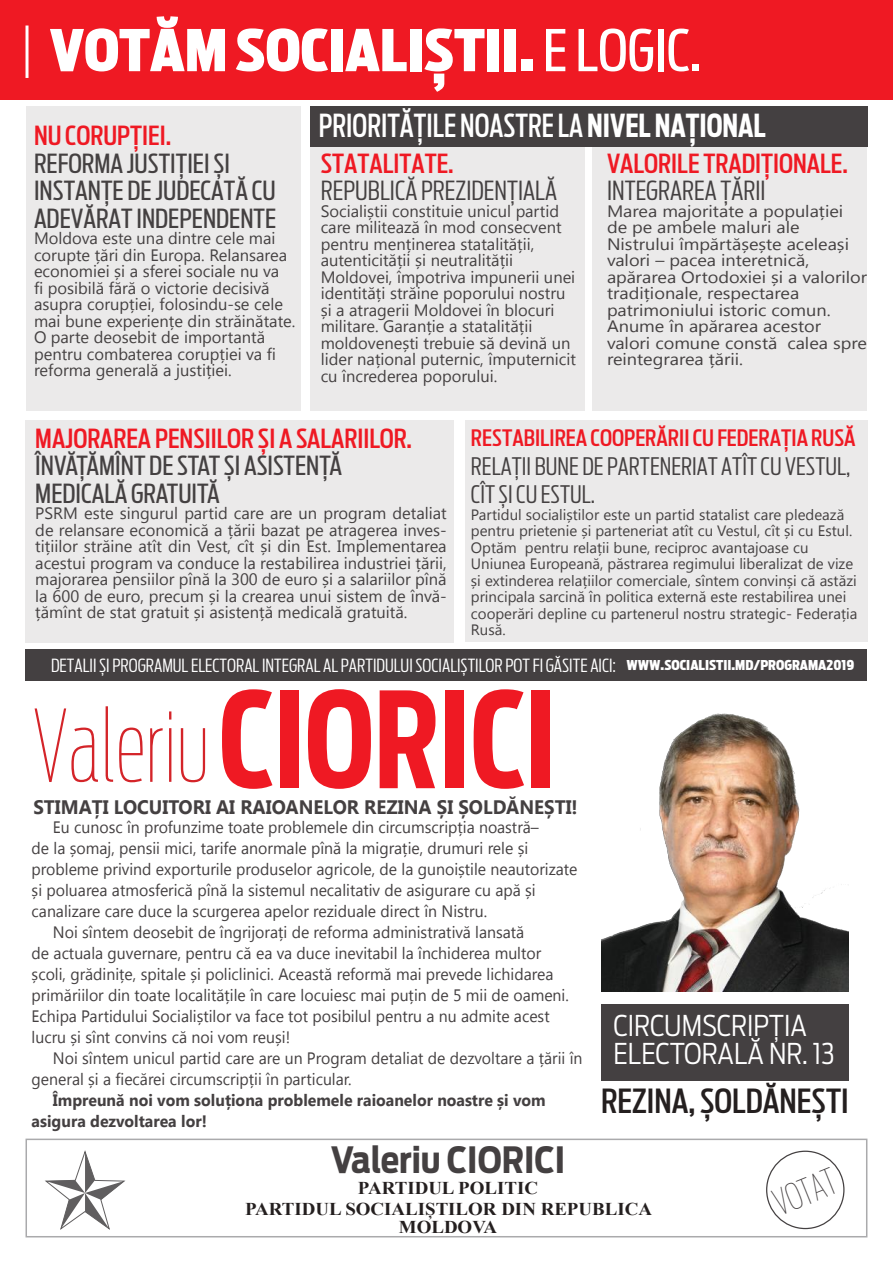
<style>
.page{position:relative;width:893px;height:1263px;background:#fff}
.page>*{position:absolute;margin:0;border:0;box-sizing:border-box;transform-origin:0 0}
.t1{font:700 132px "Ford Antenna Extra Cond";color:#ef1923}
.t2{font:100 99px "Ford Antenna Extra Cond";color:#d42429}
.t3{font:900 57px "Ford Antenna Extra Cond";color:#fff;scale:1.1 1}
.t4{font:700 36px "Ford Antenna Cond";color:#444041}
.t5{font:100 36px "Ford Antenna Extra Cond";color:#444041}
.t6{font:500 33px "Ford Antenna Extra Cond";color:#241f1f;scale:1.1 1}
.t7{font:500 31.5px "Ford Antenna Extra Cond";color:#fff;scale:.96 1}
.t8{font:300 28.5px/28.5px "Ford Antenna Cond";color:#fff}
.t9{font:26.1px/27.6px "Ford Antenna Extra Cond";color:#444041;scale:1.1 1}
.t10{font:500 26.1px "Ford Antenna Extra Cond";color:#ef1923;scale:1.1 1}
.t11{font:300 26.1px "Ford Antenna Extra Cond";color:#444041;scale:1.1 1}
.t12{font:300 24px/28.5px "Ford Antenna Extra Cond";color:#444041;scale:1.1 1}
.t13{font:500 22.5px "Ford Antenna Extra Cond";color:#ef1923;scale:1.1 1}
.t14{font:700 19.5px "Segoe UI";color:#444041;scale:.96 1}
.t15{font:300 18px "Ford Antenna Extra Cond";color:#fff;scale:1.1 1}
.t16{font:700 18px/20.7px "Times New Roman";color:#241f1f;text-align:center;scale:1.05 1}
.t17{font:16.5px/16.5px "Segoe UI";color:#444041}
.t18{font:16.5px "Segoe UI";color:#444041;scale:.96 1}
.t19{font:16.5px/16.5px "Segoe UI";color:#444041;scale:1.1 1}
.t20{font:700 16.5px/21px "Segoe UI";color:#444041;scale:.96 1}
.t21{font:15px/16.5px "Segoe UI";color:#444041}
.s1{font-weight:400}
.s2{font-weight:700}
.s3{font-weight:900;font-size:13.5px}
</style>
<div class="page">
<div style="left:26px;top:106px;width:274px;height:304px;background:#ebeaea"></div>
<div style="left:310px;top:118px;width:275px;height:292px;background:#ebeaea"></div>
<div style="left:26px;top:420px;width:428px;height:222px;background:#ebeaea"></div>
<div style="left:465px;top:420px;width:402px;height:222px;background:#ebeaea"></div>
<div style="left:592px;top:118px;width:275px;height:292px;background:#ebeaea"></div>
<div style="left:0;top:0;width:893px;height:99px;background:#ef1923"></div>
<hr style="left:26px;top:26px;width:3px;height:52px;background:#fff">
<div style="left:26px;top:649px;width:841px;height:32px;background:#444041"></div>
<div style="left:310px;top:106px;width:557px;height:41px;background:#444041"></div>
<div style="left:601px;top:1005px;width:248px;height:76px;background:#444041"></div>
<div style="left:766px;top:1150px;width:78px;height:79px;border:1px solid #444041;border-radius:50%"></div>
<svg style="left:45px;top:1151px;width:81px;height:79px"></svg>
<div style="left:26px;top:1138px;width:841px;height:99px;border:2px solid #aaaaac"></div>
<img style="left:601px;top:713px;width:248px;height:279px">
<h3 class="t3" style="left:50px;top:-1px;width:594px">VOTĂM SOCIALIȘTII. <span class="s1">E LOGIC.</span></h3>
<h3 class="t10" style="left:34px;top:114px;width:126px">NU CORUPȚIEI.</h3>
<h3 class="t9" style="left:34px;top:147px;width:222px">REFORMA JUSTIȚIEI ȘI<br>INSTANȚE DE JUDECATĂ CU<br>ADEVĂRAT INDEPENDENTE</h3>
<p class="t17" style="left:34px;top:230px;width:263px">Moldova este una dintre cele mai corupte țări din Europa. Relansarea economiei și a sferei sociale nu va<br>fi posibilă fără o victorie decisivă asupra corupției, folosindu-se cele mai bune experiențe din străinătate.<br>O parte deosebit de importantă pentru combaterea corupției va fi reforma generală a justiției.</p>
<h3 class="t7" style="left:319px;top:99px;width:467px">PRIORITĂȚILE NOASTRE LA <span class="s2">NIVEL NAȚIONAL</span></h3>
<h3 class="t10" style="left:321px;top:141px;width:122px">STATALITATE.</h3>
<h3 class="t11" style="left:321px;top:169px;width:216px">REPUBLICĂ PREZIDENȚIALĂ</h3>
<p class="t17" style="left:321px;top:202px;width:257px">Socialiștii constituie unicul partid care militează în mod consecvent pentru menținerea statalității, autenticității și neutralității Moldovei, împotriva impunerii unei identități străine poporului nostru și a atragerii Moldovei în blocuri militare. Garanție a statalității moldovenești trebuie să devină un lider național puternic, împuternicit cu încrederea poporului.</p>
<h3 class="t10" style="left:607px;top:141px;width:221px">VALORILE TRADIȚIONALE.</h3>
<h3 class="t11" style="left:607px;top:169px;width:146px">INTEGRAREA ȚĂRII</h3>
<p class="t19" style="left:607px;top:202px;width:238px">Marea majoritate a populației de pe ambele maluri ale<br>Nistrului împărtășește aceleași valori – pacea interetnică, apărarea Ortodoxiei și a valorilor tradiționale, respectarea patrimoniului istoric comun.<br>Anume în apărarea acestor valori comune constă calea spre reintegrarea țării.</p>
<h3 class="t10" style="left:35px;top:416px;width:344px">MAJORAREA PENSIILOR ȘI A SALARIILOR.</h3>
<h3 class="t9" style="left:35px;top:449px;width:280px">ÎNVĂȚĂMÎNT DE STAT ȘI ASISTENȚĂ<br>MEDICALĂ GRATUITĂ</h3>
<p class="t17" style="left:35px;top:505px;width:413px;text-align:justify">PSRM este singurul partid care are un program detaliat de relansare economică a țării bazat pe atragerea inves&shy;tițiilor străine atît din Vest, cît și din Est. Implementarea acestui program va conduce la restabilirea industriei țării, majorarea pensiilor pînă la 300 de euro și a salariilor pînă la 600 de euro, precum și la crearea unui sistem de învă&shy;țămînt de stat gratuit și asistență medicală gratuită.</p>
<h3 class="t13" style="left:471px;top:419px;width:351px">RESTABILIREA COOPERĂRII CU FEDERAȚIA RUSĂ</h3>
<h3 class="t12" style="left:471px;top:449px;width:346px">RELAȚII BUNE DE PARTENERIAT ATÎT CU VESTUL,<br>CÎT ȘI CU ESTUL.</h3>
<p class="t21" style="left:471px;top:505px;width:388px">Partidul socialiștilor este un partid statalist care pledează pentru prietenie și parteneriat atît cu Vestul, cît și cu Estul.<br>Optăm pentru relații bune, reciproc avantajoase cu Uniunea Europeană, păstrarea regimului liberalizat de vize și extinderea relațiilor comerciale, sîntem convinși că astăzi principala sarcină în politica externă este restabilirea unei cooperări depline cu partenerul nostru strategic- Federația Rusă.</p>
<p class="t15" style="left:51px;top:650px;width:732px">DETALII ȘI PROGRAMUL ELECTORAL INTEGRAL AL PARTIDULUI SOCIALIȘTILOR POT FI GĂSITE AICI: <span class="s3">WWW.SOCIALISTII.MD/PROGRAMA2019</span></p>
<h2 class="t2" style="left:33px;top:666px;width:178px">Valeriu</h2>
<h1 class="t1" style="left:219px;top:624px;width:339px">CIORICI</h1>
<p class="t14" style="left:33px;top:793px;width:568px">STIMAȚI LOCUITORI AI RAIOANELOR REZINA ȘI ȘOLDĂNEȘTI!</p>
<p class="t18" style="left:53px;top:815px;width:508px">Eu cunosc în profunzime toate problemele din circumscripția noastră–</p>
<p class="t18" style="left:32px;top:836px;width:519px">de la șomaj, pensii mici, tarife anormale pînă la migrație, drumuri rele și</p>
<p class="t18" style="left:32px;top:857px;width:570px">probleme privind exporturile produselor agricole, de la gunoiștile neautorizate</p>
<p class="t18" style="left:32px;top:878px;width:526px">și poluarea atmosferică pînă la sistemul necalitativ de asigurare cu apă și</p>
<p class="t18" style="left:32px;top:899px;width:476px">canalizare care duce la scurgerea apelor reziduale direct în Nistru.</p>
<p class="t18" style="left:53px;top:920px;width:492px">Noi sîntem deosebit de îngrijorați de reforma administrativă lansată</p>
<p class="t18" style="left:32px;top:941px;width:532px">de actuala guvernare, pentru că ea va duce inevitabil la închiderea multor</p>
<p class="t18" style="left:32px;top:962px;width:545px">școli, grădinițe, spitale și policlinici. Această reformă mai prevede lichidarea</p>
<p class="t18" style="left:32px;top:983px;width:561px">primăriilor din toate localitățile în care locuiesc mai puțin de 5 mii de oameni.</p>
<p class="t18" style="left:32px;top:1004px;width:541px">Echipa Partidului Socialiștilor va face tot posibilul pentru a nu admite acest</p>
<p class="t18" style="left:32px;top:1025px;width:271px">lucru și sînt convins că noi vom reuși!</p>
<p class="t18" style="left:53px;top:1046px;width:553px">Noi sîntem unicul partid care are un Program detaliat de dezvoltare a țării în</p>
<p class="t18" style="left:32px;top:1067px;width:335px">general și a fiecărei circumscripții în particular.</p>
<p class="t20" style="left:32px;top:1088px;width:537px;text-indent:21px">Împreună noi vom soluționa problemele raioanelor noastre și vom asigura dezvoltarea lor!</p>
<h3 class="t8" style="left:614px;top:1007px;width:223px">CIRCUMSCRIPȚIA<br>ELECTORALĂ NR. 13</h3>
<h3 class="t6" style="left:601px;top:1073px;width:227px">REZINA, ȘOLDĂNEȘTI</h3>
<h3 class="t4" style="left:331px;top:1127px;width:236px">Valeriu CIORICI</h3>
<p class="t16" style="left:245px;top:1177px;width:389px">PARTIDUL POLITIC<br>PARTIDUL SOCIALIȘTILOR DIN REPUBLICA</p>
<p class="t16" style="left:399px;top:1216px;width:95px">MOLDOVA</p>
<h3 class="t5" style="left:764px;top:1177px;width:66px;rotate:-22deg">VOTAT</h3>
</div>
